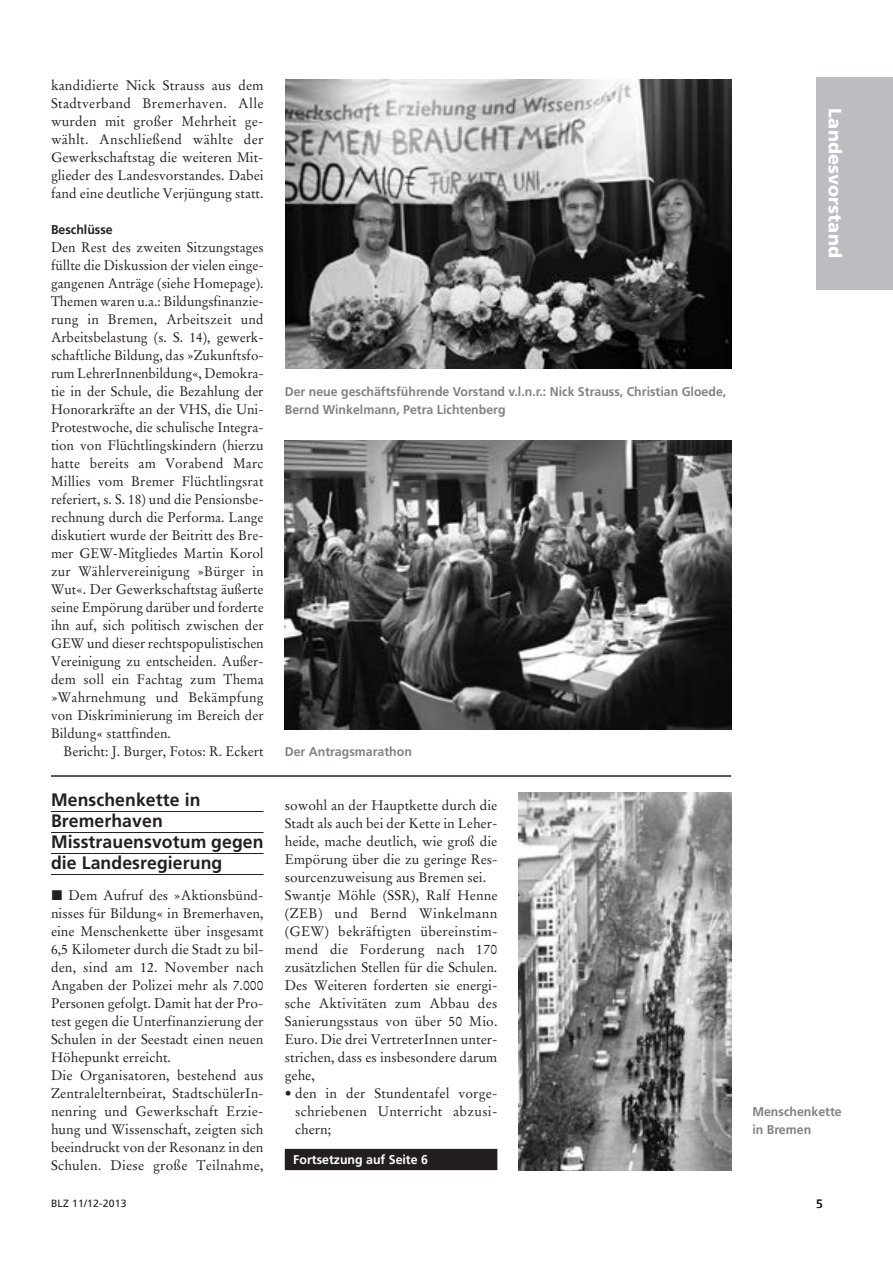
<style>
.page{position:relative;width:893px;height:1263px;background:#fff}
.page>*{position:absolute;margin:0;border:0;box-sizing:border-box;transform-origin:0 0}
.t1{font:700 18px/21px "Frutiger";letter-spacing:.005em;color:#231f20}
.t2{font:900 18px "Frutiger";letter-spacing:.005em;color:#fff}
.t3{font:13.8px/18px "Stempel Garamond";color:#231f20;text-align:justify}
.t4{font:700 12.75px/18px "Frutiger";color:#808285}
.t5{font:700 12.75px "Frutiger";color:#fff}
.t6{font:700 12.75px "Frutiger";color:#231f20}
.t7{font:12px "Frutiger";color:#231f20}
.t8{font:10.5px "Frutiger";letter-spacing:.015em;color:#231f20}
.s1{font-family:"European Pi Three";font-size:14.25px}
</style>
<div class="page">
<div style="left:816px;top:77px;width:77px;height:212px;background:#bbbdc0"></div>
<img style="left:286px;top:80px;width:445px;height:289px">
<img style="left:285px;top:440px;width:446px;height:289px">
<div style="left:285px;top:1149px;width:212px;height:21px;background:#231f20"></div>
<hr style="left:51px;top:811px;width:213px;height:1px;background:#231f20">
<hr style="left:51px;top:832px;width:213px;height:1px;background:#231f20">
<hr style="left:51px;top:853px;width:213px;height:1px;background:#231f20">
<hr style="left:51px;top:874px;width:213px;height:1px;background:#231f20">
<hr style="left:51px;top:775px;width:680px;height:2px;background:#231f20">
<img style="left:519px;top:793px;width:212px;height:377px">
<p class="t3" style="left:51px;top:78px;width:214px">kandidierte Nick Strauss aus dem Stadtverband Bremerhaven. Alle wurden mit großer Mehrheit ge - wählt. Anschließend wählte der Gewerkschaftstag die weiteren Mit&shy;glieder des Landesvorstandes. Dabei fand eine deutliche Verjüngung statt.</p>
<p class="t6" style="left:51px;top:225px;width:63px">Beschlüsse</p>
<p class="t3" style="left:51px;top:240px;width:214px">Den Rest des zweiten Sitzungstages füllte die Diskussion der vielen einge&shy;gangenen Anträge (siehe Homepage).<br>Themen waren u.a.: Bildungsfinanzie&shy;rung in Bremen, Arbeitszeit und Arbeitsbelastung (s. S. 14), gewerk&shy;schaftliche Bildung, das »Zukunftsfo&shy;rum LehrerInnenbildung«, Demokra&shy;tie in der Schule, die Bezahlung der Honorarkräfte an der VHS, die Uni-Protestwoche, die schulische Integra&shy;tion von Flüchtlingskindern (hierzu hatte bereits am Vorabend Marc Millies vom Bremer Flüchtlingsrat referiert, s. S. 18) und die Pensionsbe&shy;rechnung durch die Performa. Lange diskutiert wurde der Beitritt des Bre&shy;mer GEW-Mitgliedes Martin Korol zur Wählervereinigung »Bürger in Wut«. Der Gewerkschaftstag äußerte seine Empörung darüber und forderte ihn auf, sich politisch zwischen der GEW und dieser rechtspopulistischen Vereinigung zu entscheiden. Außer&shy;dem soll ein Fachtag zum Thema »Wahrnehmung und Be kämpfung von Diskriminierung im Bereich der Bildung« stattfinden.</p>
<p class="t3" style="left:63px;top:743px;width:202px">Bericht: J. Burger, Fotos: R. Eckert</p>
<p class="t4" style="left:285px;top:743px;width:129px">Der Antragsmarathon</p>
<p class="t4" style="left:285px;top:384px;width:443px">Der neue geschäftsführende Vorstand v.l.n.r.: Nick Strauss, Christian Gloede,<br>Bernd Winkelmann, Petra Lichtenberg</p>
<h1 class="t1" style="left:51px;top:791px;width:214px">Menschenkette in<br>Bremerhaven<br>Misstrauensvotum gegen die Landesregierung</h1>
<p class="t3" style="left:51px;top:887px;width:214px;text-align:left"><span class="s1">-</span> Dem Aufruf des »Aktionsbünd&shy;nisses für Bildung« in Bremerhaven, eine Menschenkette über insgesamt 6,5 Kilometer durch die Stadt zu bil&shy;den, sind am 12. November nach Angaben der Polizei mehr als 7.000<br>Personen gefolgt. Damit hat der Pro&shy;test gegen die Unterfinanzierung der Schulen in der Seestadt einen neuen Höhepunkt erreicht.<br>Die Organisatoren, bestehend aus Zentralelternbeirat, StadtschülerIn&shy;nenring und Gewerkschaft Erzie&shy;hung und Wissenschaft, zeigten sich beeindruckt von der Resonanz in den Schulen. Diese große Teilnahme,</p>
<p class="t3" style="left:285px;top:797px;width:214px;text-align:left">sowohl an der Hauptkette durch die<br>Stadt als auch bei der Kette in Leher&shy;heide, mache deutlich, wie groß die<br>Empörung über die zu geringe Res&shy;sourcenzuweisung aus Bremen sei.<br>Swantje Möhle (SSR), Ralf Henne (ZEB) und Bernd Winkelmann (GEW) bekräftigten übereinstim&shy;mend die Forderung nach 170 zusätzlichen Stellen für die Schulen.<br>Des Weiteren forderten sie energi&shy;sche Aktivitäten zum Abbau des<br>Sanierungsstaus von über 50 Mio.<br>Euro. Die drei VertreterInnen unter&shy;strichen, dass es insbesondere darum gehe,</p>
<p class="t3" style="left:295px;top:1085px;width:204px;text-indent:-10px">• den in der Stundentafel vorge&shy;schriebenen Unterricht abzusi&shy;chern;</p>
<p class="t5" style="left:293px;top:1154px;width:136px">Fortsetzung auf Seite 6</p>
<h1 class="t2" style="left:842px;top:108px;width:151px;rotate:90deg">Landesvorstand</h1>
<p class="t4" style="left:752px;top:1103px;width:91px">Menschenkette in Bremen</p>
<p class="t8" style="left:51px;top:1199px;width:77px">BLZ 11/12-2013</p>
<p class="t7" style="left:816px;top:1199px;width:8px">5</p>
</div>
